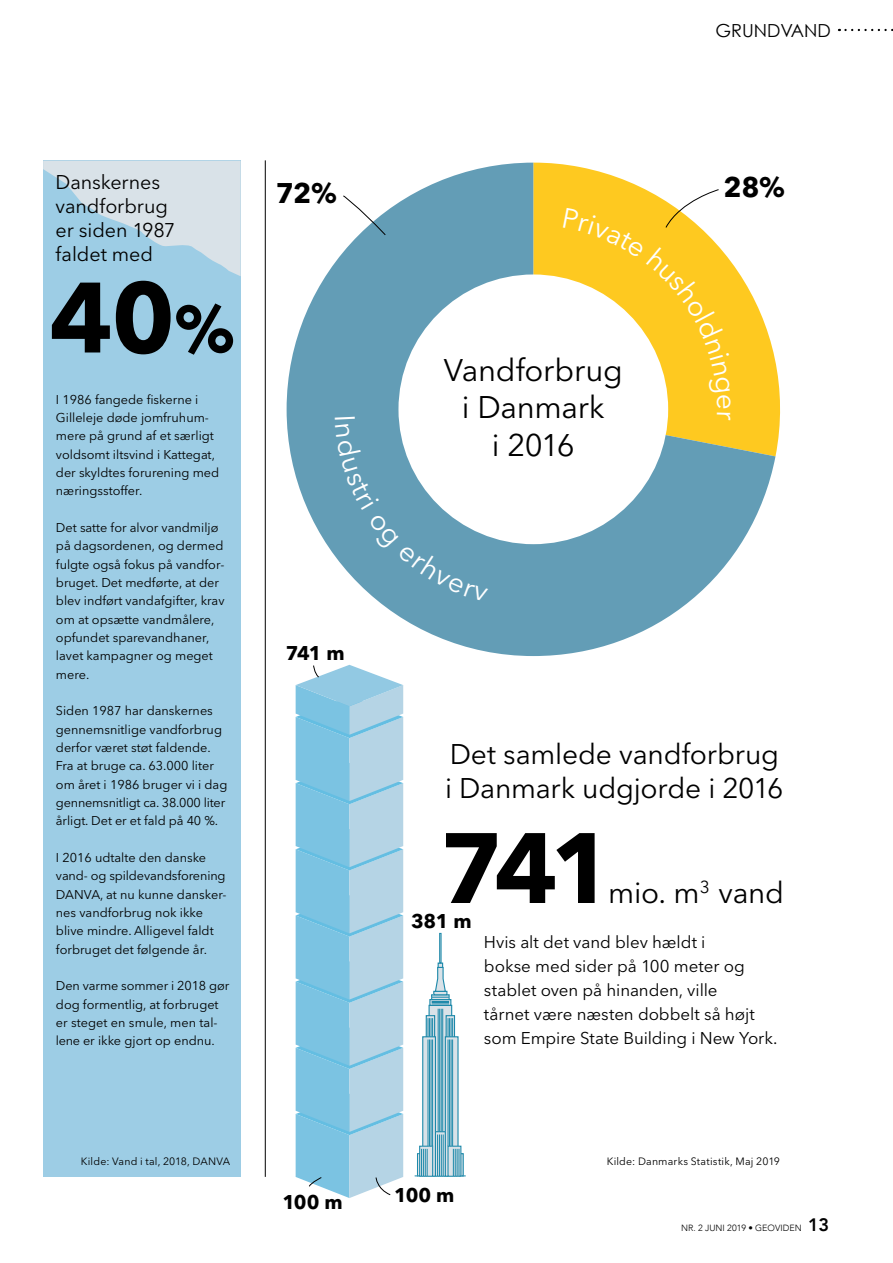
<style>
.page{position:relative;width:893px;height:1263px;background:#fff}
.page>*{position:absolute;margin:0;border:0;box-sizing:border-box;transform-origin:0 0}
.t1{font:700 98.7px "Avenir Next LT Pro";color:#000}
.t2{font:31.05px/37.2px "Avenir Next LT Pro";letter-spacing:-.01em;color:#000;text-align:center}
.t3{font:29.55px "Avenir Next LT Pro";letter-spacing:-.01em;color:#000}
.t4{font:28.2px/33.9px "Avenir Next LT Pro";letter-spacing:-.005em;color:#000}
.t5{font:700 28.2px "Avenir Next LT Pro";color:#000}
.t6{font:19.8px/24px "Avenir Next LT Pro";letter-spacing:-.005em;color:#000}
.t7{font:700 19.8px "Avenir Next LT Pro";letter-spacing:-.045em;color:#000}
.t8{font:18px "Century Gothic";color:#000}
.t9{font:16.95px/24px "Avenir Next LT Pro";letter-spacing:-.005em;color:#000}
.t10{font:12.75px/18.3px "Avenir Next LT Pro";color:#000}
.t11{font:10.65px "Avenir Next LT Pro";letter-spacing:.015em;color:#000}
.t12{font:300 9px "Avenir";color:#000}
.s1{font-size:66.3px}
.s2{font-weight:800;font-size:18px}
</style>
<div class="page">
<svg style="left:839px;top:29px;width:54px;height:2px"></svg>
<div style="left:43px;top:161px;width:198px;height:1016px;background:#9dcde5"></div>
<hr style="left:265px;top:160px;width:1px;height:1017px;background:#000">
<svg style="left:43px;top:161px;width:198px;height:115px"></svg>
<svg style="left:296px;top:665px;width:107px;height:533px;background:#99cce4"></svg>
<svg style="left:430px;top:1007px;width:20px;height:168px"></svg>
<div style="left:429px;top:999px;width:22px;height:7px;border:1px solid #1d89aa"></div>
<div style="left:426px;top:1016px;width:9px;height:28px;background:#d9e2e8"></div>
<div style="left:426px;top:1015px;width:9px;height:30px;border:1px solid #1d89aa"></div>
<svg style="left:424px;top:1038px;width:10px;height:137px"></svg>
<div style="left:422px;top:1036px;width:14px;height:141px;border:1px solid #1d89aa"></div>
<div style="left:446px;top:1016px;width:8px;height:28px;background:#d9e2e8"></div>
<div style="left:446px;top:1015px;width:9px;height:30px;border:1px solid #1d89aa"></div>
<svg style="left:447px;top:1038px;width:10px;height:108px"></svg>
<div style="left:445px;top:1036px;width:14px;height:141px;border:1px solid #1d89aa"></div>
<div style="left:420px;top:1146px;width:13px;height:30px;background:#d9e2e8"></div>
<div style="left:419px;top:1146px;width:14px;height:31px;border:1px solid #1d89aa"></div>
<svg style="left:449px;top:1148px;width:10px;height:27px"></svg>
<div style="left:447px;top:1146px;width:14px;height:31px;border:1px solid #1d89aa"></div>
<div style="left:431px;top:994px;width:19px;height:6px;border:1px solid #1d89aa"></div>
<div style="left:439px;top:933px;width:2px;height:30px;border:1px solid #1d89aa"></div>
<svg style="left:432px;top:962px;width:17px;height:43px"></svg>
<hr style="left:438px;top:1009px;width:1px;height:123px;background:#1d89aa">
<hr style="left:439px;top:1009px;width:1px;height:123px;background:#1d89aa">
<hr style="left:441px;top:1009px;width:1px;height:123px;background:#1d89aa">
<hr style="left:442px;top:1009px;width:1px;height:123px;background:#1d89aa">
<svg style="left:428px;top:1018px;width:5px;height:19px"></svg>
<hr style="left:432px;top:1039px;width:1px;height:107px;background:#1d89aa">
<hr style="left:431px;top:1039px;width:1px;height:107px;background:#1d89aa">
<hr style="left:429px;top:1039px;width:1px;height:107px;background:#1d89aa">
<hr style="left:428px;top:1039px;width:1px;height:107px;background:#1d89aa">
<hr style="left:452px;top:1039px;width:1px;height:107px;background:#1d89aa">
<hr style="left:451px;top:1039px;width:1px;height:107px;background:#1d89aa">
<hr style="left:449px;top:1039px;width:1px;height:107px;background:#1d89aa">
<hr style="left:448px;top:1039px;width:1px;height:107px;background:#1d89aa">
<svg style="left:448px;top:1018px;width:5px;height:19px"></svg>
<hr style="left:437px;top:1134px;width:1px;height:42px;background:#1d89aa">
<hr style="left:439px;top:1134px;width:1px;height:42px;background:#1d89aa">
<hr style="left:441px;top:1134px;width:1px;height:42px;background:#1d89aa">
<hr style="left:443px;top:1134px;width:1px;height:42px;background:#1d89aa">
<svg style="left:415px;top:1149px;width:13px;height:27px"></svg>
<svg style="left:453px;top:1149px;width:13px;height:27px"></svg>
<svg style="left:775px;top:360px;width:6px;height:96px"></svg>
<svg style="left:287px;top:163px;width:488px;height:493px;fill:#639db6"></svg>
<div style="left:398px;top:274px;width:270px;height:270px;background:#fff;border-radius:50%"></div>
<svg style="left:343px;top:195px;width:43px;height:41px"></svg>
<svg style="left:563px;top:189px;width:168px;height:231px"></svg>
<svg style="left:335px;top:417px;width:153px;height:185px"></svg>
<h3 class="t8" style="left:715px;top:19px;width:117px">GRUNDVAND</h3>
<h3 class="t6" style="left:56px;top:170px;width:121px">Danskernes vandforbrug er siden 1987 faldet med</h3>
<h1 class="t1" style="left:49px;top:257px;width:187px">40<span class="s1">%</span></h1>
<p class="t10" style="left:56px;top:390px;width:165px">I 1986 fangede fiskerne i<br>Gilleleje døde jomfruhum&shy;mere på grund af et særligt voldsomt iltsvind i Kattegat, der skyldtes forurening med næringsstoffer.</p>
<p class="t10" style="left:56px;top:518px;width:170px">Det satte for alvor vandmiljø på dagsordenen, og dermed fulgte også fokus på vandfor&shy;bruget. Det medførte, at der blev indført vandafgifter, krav om at opsætte vandmålere, opfundet sparevandhaner, lavet kampagner og meget mere.</p>
<p class="t10" style="left:56px;top:702px;width:173px">Siden 1987 har danskernes gennemsnitlige vandforbrug derfor været støt faldende.<br>Fra at bruge ca. 63.000 liter om året i 1986 bruger vi i dag gennemsnitligt ca. 38.000 liter årligt. Det er et fald på 40 %.</p>
<p class="t10" style="left:56px;top:848px;width:172px">I 2016 udtalte den danske vand- og spildevandsforening<br>DANVA, at nu kunne dansker&shy;nes vandforbrug nok ikke blive mindre. Alligevel faldt forbruget det følgende år.</p>
<p class="t10" style="left:56px;top:977px;width:175px">Den varme sommer i 2018 gør dog formentlig, at forbruget er steget en smule, men tal&shy;lene er ikke gjort op endnu.</p>
<h3 class="t5" style="left:276px;top:176px;width:62px">72%</h3>
<h3 class="t5" style="left:724px;top:170px;width:63px">28%</h3>
<h2 class="t2" style="left:444px;top:352px;width:180px">Vandforbrug i Danmark<br>i 2016</h2>
<h3 class="t7" style="left:286px;top:641px;width:60px">741 m</h3>
<h3 class="t4" style="left:445px;top:737px;width:340px">Det samlede vandforbrug i Danmark udgjorde i 2016</h3>
<h1 class="t1" style="left:440px;top:808px;width:176px">741</h1>
<h3 class="t7" style="left:411px;top:908px;width:62px">381 m</h3>
<h3 class="t3" style="left:608px;top:875px;width:177px">mio. m<sup>3</sup> vand</h3>
<h3 class="t9" style="left:484px;top:930px;width:295px">Hvis alt det vand blev hældt i<br>bokse med sider på 100 meter og stablet oven på hinanden, ville<br>tårnet være næsten dobbelt så højt som Empire State Building i New York.</h3>
<p class="t11" style="left:81px;top:1155px;width:151px">Kilde: Vand i tal, 2018, DANVA</p>
<p class="t11" style="left:607px;top:1155px;width:175px">Kilde: Danmarks Statistik, Maj 2019</p>
<h3 class="t7" style="left:282px;top:1190px;width:62px">100 m</h3>
<h3 class="t7" style="left:394px;top:1183px;width:62px">100 m</h3>
<p class="t12" style="left:681px;top:1222px;width:150px">NR. 2 JUNI 2019 • GEOVIDEN <span class="s2">13</span></p>
</div>
